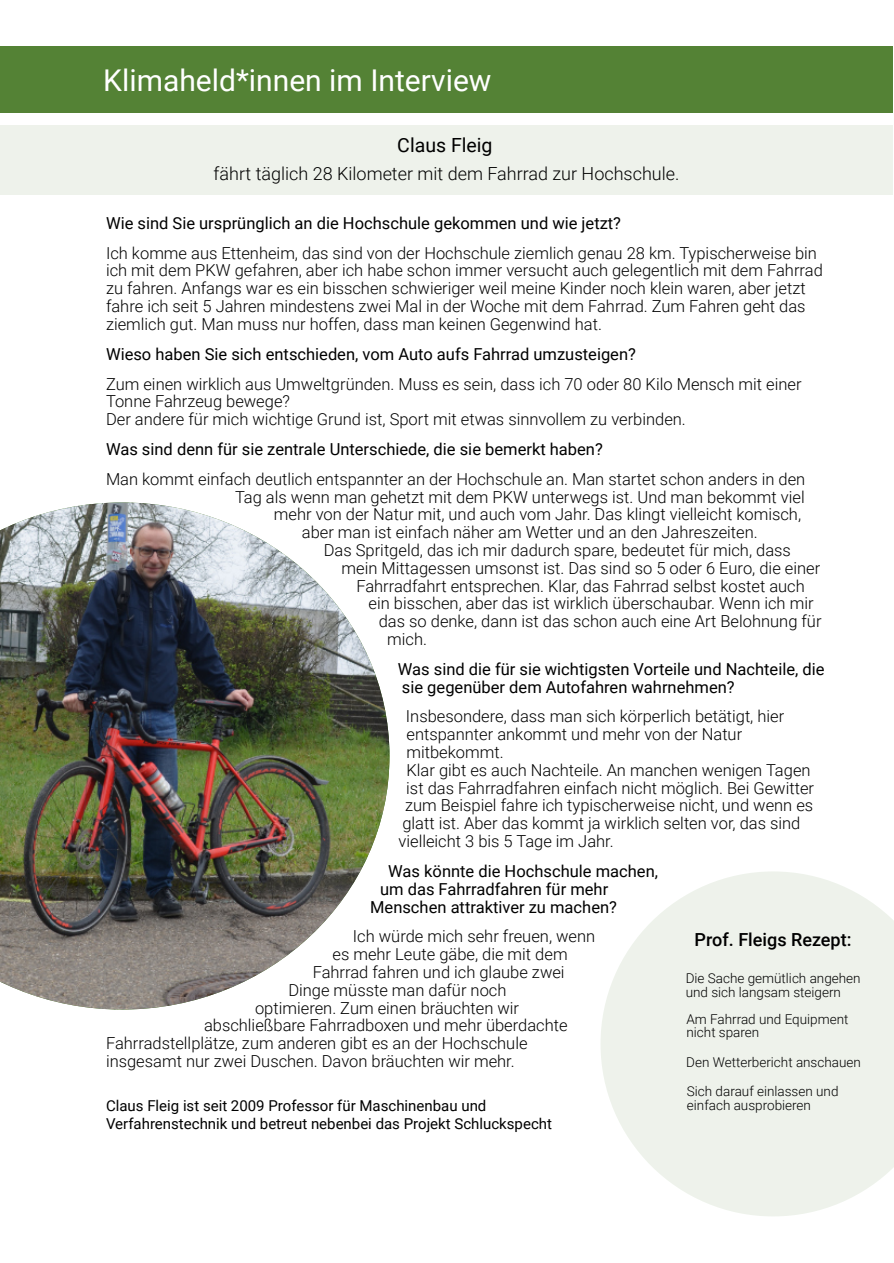
<style>
.page{position:relative;width:894px;height:1263px;background:#fff}
.page>*{position:absolute;margin:0;border:0;box-sizing:border-box;transform-origin:0 0}
.t1{font:30px "Roboto";color:#fff}
.t2{font:19.5px "Roboto";color:#000}
.t3{font:300 18px "Roboto";color:#000}
.t4{font:500 18px "Roboto";color:#000}
.t5{font:300 16.5px/17.9px "Roboto";color:#000}
.t6{font:16.5px/17.9px "Roboto";color:#000}
.t7{font:15px/17.9px "Roboto";color:#000}
.t8{font:300 13.5px/13.5px "Roboto";color:#000}
</style>
<div class="page">
<div style="left:0;top:126px;width:893px;height:69px;background:#eef2eb"></div>
<img style="left:0;top:502px;width:389px;height:507px">
<svg style="left:601px;top:871px;width:292px;height:345px;fill:#eef2eb"></svg>
<div style="left:0;top:46px;width:893px;height:67px;background:#548235"></div>
<h1 class="t1" style="left:103px;top:68px;width:389px">Klimaheld*innen im Interview</h1>
<p class="t2" style="left:397px;top:137px;width:97px">Claus Fleig</p>
<p class="t3" style="left:213px;top:166px;width:467px">fährt täglich 28 Kilometer mit dem Fahrrad zur Hochschule.</p>
<p class="t6" style="left:106px;top:216px;width:516px">Wie sind Sie ursprünglich an die Hochschule gekommen und wie jetzt?</p>
<p class="t5" style="left:106px;top:246px;width:718px">Ich komme aus Ettenheim, das sind von der Hochschule ziemlich genau 28 km. Typischerweise bin ich mit dem PKW gefahren, aber ich habe schon immer versucht auch gelegentlich mit dem Fahrrad zu fahren. Anfangs war es ein bisschen schwieriger weil meine Kinder noch klein waren, aber jetzt fahre ich seit 5 Jahren mindestens zwei Mal in der Woche mit dem Fahrrad. Zum Fahren geht das ziemlich gut. Man muss nur hoffen, dass man keinen Gegenwind hat.</p>
<p class="t6" style="left:106px;top:347px;width:531px">Wieso haben Sie sich entschieden, vom Auto aufs Fahrrad umzusteigen?</p>
<p class="t5" style="left:106px;top:376px;width:696px">Zum einen wirklich aus Umweltgründen. Muss es sein, dass ich 70 oder 80 Kilo Mensch mit einer<br>Tonne Fahrzeug bewege?<br>Der andere für mich wichtige Grund ist, Sport mit etwas sinnvollem zu verbinden.</p>
<p class="t6" style="left:106px;top:442px;width:498px">Was sind denn für sie zentrale Unterschiede, die sie bemerkt haben?</p>
<p class="t5" style="left:106px;top:472px;width:700px">Man kommt einfach deutlich entspannter an der Hochschule an. Man startet schon anders in den</p>
<p class="t5" style="left:235px;top:489px;width:571px">Tag als wenn man gehetzt mit dem PKW unterwegs ist. Und man bekommt viel</p>
<p class="t5" style="left:274px;top:507px;width:528px">mehr von der Natur mit, und auch vom Jahr. Das klingt vielleicht komisch,</p>
<p class="t5" style="left:302px;top:525px;width:457px">aber man ist einfach näher am Wetter und an den Jahreszeiten.</p>
<p class="t5" style="left:323px;top:543px;width:468px">Das Spritgeld, das ich mir dadurch spare, bedeutet für mich, dass</p>
<p class="t5" style="left:341px;top:561px;width:480px">mein Mittagessen umsonst ist. Das sind so 5 oder 6 Euro, die einer</p>
<p class="t5" style="left:356px;top:578px;width:450px">Fahrradfahrt entsprechen. Klar, das Fahrrad selbst kostet auch</p>
<p class="t5" style="left:368px;top:596px;width:446px">ein bisschen, aber das ist wirklich überschaubar. Wenn ich mir</p>
<p class="t5" style="left:378px;top:614px;width:444px">das so denke, dann ist das schon auch eine Art Belohnung für</p>
<p class="t5" style="left:387px;top:632px;width:41px">mich.</p>
<p class="t6" style="left:397px;top:662px;width:428px">Was sind die für sie wichtigsten Vorteile und Nachteile, die sie gegenüber dem Autofahren wahrnehmen?</p>
<p class="t5" style="left:406px;top:709px;width:380px">Insbesondere, dass man sich körperlich betätigt, hier</p>
<p class="t5" style="left:406px;top:727px;width:337px">entspannter ankommt und mehr von der Natur</p>
<p class="t5" style="left:406px;top:745px;width:99px">mitbekommt.</p>
<p class="t5" style="left:406px;top:763px;width:405px">Klar gibt es auch Nachteile. An manchen wenigen Tagen</p>
<p class="t5" style="left:406px;top:781px;width:409px">ist das Fahrradfahren einfach nicht möglich. Bei Gewitter</p>
<p class="t5" style="left:405px;top:798px;width:409px">zum Beispiel fahre ich typischerweise nicht, und wenn es</p>
<p class="t5" style="left:402px;top:816px;width:399px">glatt ist. Aber das kommt ja wirklich selten vor, das sind</p>
<p class="t5" style="left:398px;top:834px;width:217px">vielleicht 3 bis 5 Tage im Jahr.</p>
<p class="t6" style="left:388px;top:864px;width:271px">Was könnte die Hochschule machen,</p>
<p class="t6" style="left:380px;top:882px;width:230px">um das Fahrradfahren für mehr</p>
<p class="t6" style="left:370px;top:899px;width:248px">Menschen attraktiver zu machen?</p>
<p class="t5" style="left:353px;top:929px;width:244px">Ich würde mich sehr freuen, wenn</p>
<p class="t5" style="left:332px;top:947px;width:236px">es mehr Leute gäbe, die mit dem</p>
<p class="t5" style="left:312px;top:965px;width:253px">Fahrrad fahren und ich glaube zwei</p>
<p class="t5" style="left:288px;top:983px;width:219px">Dinge müsste man dafür noch</p>
<p class="t5" style="left:255px;top:1000px;width:265px">optimieren. Zum einen bräuchten wir</p>
<p class="t5" style="left:204px;top:1018px;width:365px">abschließbare Fahrradboxen und mehr überdachte</p>
<p class="t5" style="left:106px;top:1036px;width:423px">Fahrradstellplätze, zum anderen gibt es an der Hochschule</p>
<p class="t5" style="left:106px;top:1054px;width:410px">insgesamt nur zwei Duschen. Davon bräuchten wir mehr.</p>
<p class="t7" style="left:106px;top:1098px;width:447px">Claus Fleig ist seit 2009 Professor für Maschinenbau und<br>Verfahrenstechnik und betreut nebenbei das Projekt Schluckspecht</p>
<p class="t4" style="left:694px;top:933px;width:158px">Prof. Fleigs Rezept:</p>
<p class="t8" style="left:685px;top:973px;width:176px">Die Sache gemütlich angehen und sich langsam steigern</p>
<p class="t8" style="left:686px;top:1014px;width:163px">Am Fahrrad und Equipment nicht sparen</p>
<p class="t8" style="left:686px;top:1057px;width:176px">Den Wetterbericht anschauen</p>
<p class="t8" style="left:686px;top:1086px;width:153px">Sich darauf einlassen und einfach ausprobieren</p>
</div>
